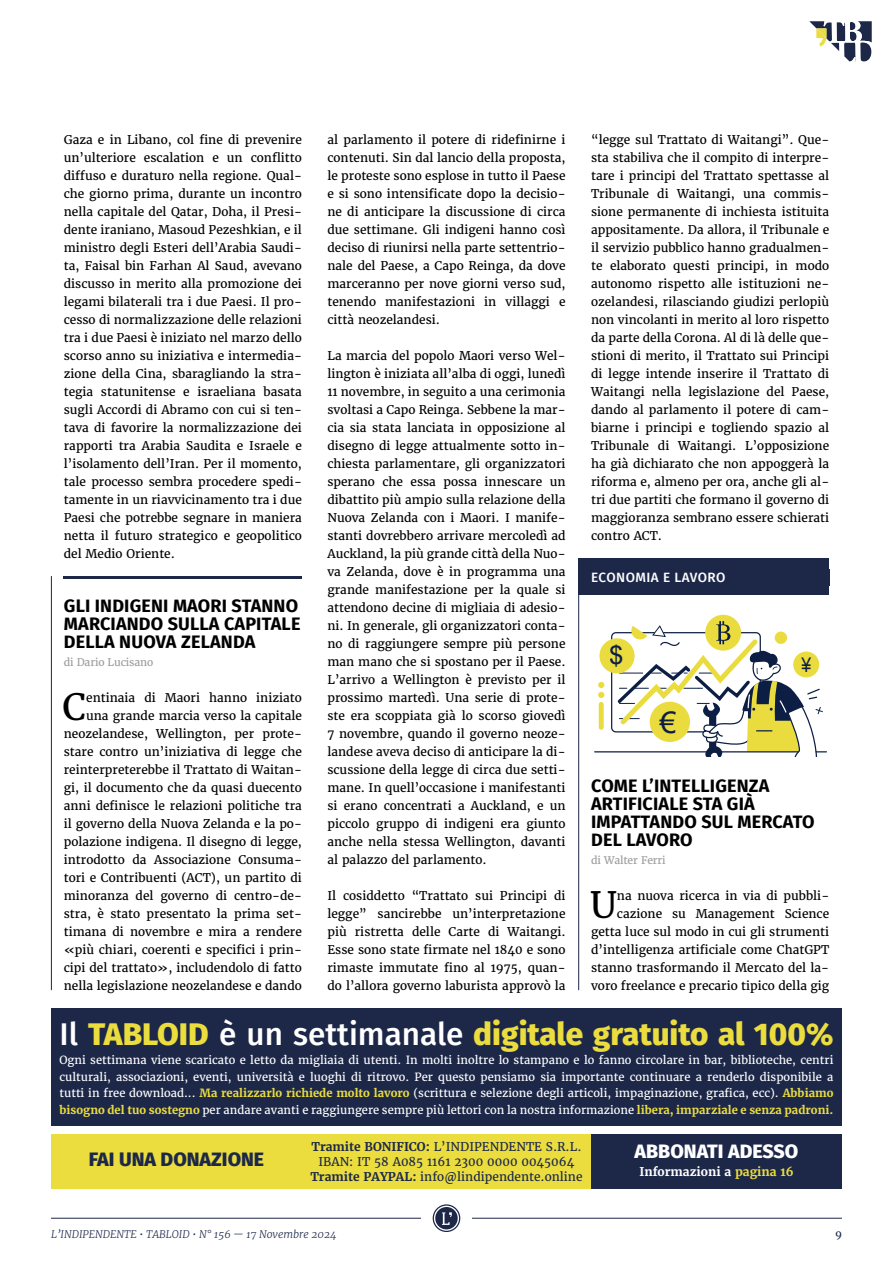
<style>
.page{position:relative;width:893px;height:1263px;background:#fff}
.page>*{position:absolute;margin:0;border:0;box-sizing:border-box;transform-origin:0 0}
.t1{font:36.15px "Merriweather";color:#000}
.t2{font:800 31.5px "Fira Sans";color:#ebdd3e}
.t3{font:29.7px "Arial";color:#0c1e44}
.t4{font:25.95px "Arial";color:#0c1e44}
.t5{font:20.25px "Arial";color:#0c1e44;scale:.87 1}
.t6{font:800 19.5px "Fira Sans";color:#1d2849}
.t7{font:800 19.5px "Fira Sans";color:#fff}
.t8{font:700 18px/18px "Fira Sans";letter-spacing:.01em;color:#000}
.t9{font:500 13.5px "Fira Sans";letter-spacing:.03em;color:#fff}
.t10{font:12px/18px "Merriweather";color:#000;text-align:justify}
.t11{font:12px/15px "Merriweather";color:#1d2849;text-align:center}
.t12{font:700 12px "Merriweather";color:#fff}
.t13{font:11.25px/16.5px "Merriweather";color:#fff;text-align:justify}
.t14{font:italic 300 10.5px "Merriweather";color:#1d2849}
.t15{font:10.5px "Merriweather";letter-spacing:-.015em;color:#9d9d9c}
.t16{font:10.5px "Merriweather";color:#1d2849}
.s1{font-weight:500;color:#fff}
.s2{font-weight:700;color:#ebdd3e}
.s3{font-weight:700}
.s4{color:#ebdd3e}
</style>
<div class="page">
<hr style="left:51px;top:1218px;width:370px;height:1px;background:#1d2849">
<hr style="left:472px;top:1218px;width:370px;height:1px;background:#1d2849">
<svg style="left:433px;top:1204px;width:27px;height:28px"></svg>
<svg style="left:809px;top:21px;width:63px;height:41px"></svg>
<div style="left:51px;top:1008px;width:791px;height:117px;background:#1d2849"></div>
<div style="left:51px;top:1134px;width:251px;height:54px;background:#ebdd3e"></div>
<div style="left:302px;top:1134px;width:289px;height:54px;background:#ebdd3e"></div>
<div style="left:591px;top:1134px;width:251px;height:54px;background:#1d2849"></div>
<hr style="left:51px;top:576px;width:1px;height:414px;background:#1d2849">
<hr style="left:64px;top:576px;width:238px;height:3px;background:#1d2849">
<div style="left:578px;top:558px;width:251px;height:36px;background:#1d2849"></div>
<hr style="left:578px;top:558px;width:1px;height:432px;background:#1d2849">
<div style="left:705px;top:615px;width:36px;height:36px;background:#eadc3e;border-radius:50%"></div>
<div style="left:599px;top:638px;width:36px;height:35px;background:#eadc3e;border-radius:50%"></div>
<svg style="left:598px;top:682px;width:6px;height:16px"></svg>
<hr style="left:595px;top:751px;width:203px;height:1px;background:#0c1e44">
<div style="left:599px;top:704px;width:5px;height:23px;background:#eadc3e"></div>
<svg style="left:615px;top:621px;width:211px;height:135px"></svg>
<p class="t10" style="left:64px;top:131px;width:240px">Gaza e in Libano, col fine di prevenire un’ulteriore escalation e un conflitto diffuso e duraturo nella regione. Qual&shy;che giorno prima, durante un incontro nella capitale del Qatar, Doha, il Presi&shy;dente iraniano, Masoud Pezeshkian, e il ministro degli Esteri dell’Arabia Saudi&shy;ta, Faisal bin Farhan Al Saud, avevano discusso in merito alla promozione dei legami bilaterali tra i due Paesi. Il pro&shy;cesso di normalizzazione delle relazioni tra i due Paesi è iniziato nel marzo dello scorso anno su iniziativa e intermedia&shy;zione della Cina, sbaragliando la stra&shy;tegia statunitense e israeliana basata sugli Accordi di Abramo con cui si ten&shy;tava di favorire la normalizzazione dei rapporti tra Arabia Saudita e Israele e l’isolamento dell’Iran. Per il momento, tale processo sembra procedere spedi&shy;tamente in un riavvicinamento tra i due Paesi che potrebbe segnare in maniera netta il futuro strategico e geopolitico del Medio Oriente.</p>
<h3 class="t8" style="left:64px;top:595px;width:238px">GLI INDIGENI MAORI STANNO<br>MARCIANDO SULLA CAPITALE<br>DELLA NUOVA ZELANDA</h3>
<p class="t15" style="left:64px;top:656px;width:91px">di Dario Lucisano</p>
<h1 class="t1" style="left:63px;top:684px;width:25px">C</h1>
<p class="t10" style="left:64px;top:689px;width:240px;text-align:right">entinaia di Maori hanno iniziato una grande marcia verso la capitale neozelandese, Wellington, per prote&shy;stare contro un’iniziativa di legge che reinterpreterebbe il Trattato di Waitan&shy;gi, il documento che da quasi duecento anni definisce le relazioni politiche tra il governo della Nuova Zelanda e la po&shy;polazione indigena. Il disegno di legge, introdotto da Associazione Consuma&shy;tori e Contribuenti (ACT), un partito di minoranza del governo di centro-de&shy;stra, è stato presentato la prima set&shy;timana di novembre e mira a rendere «più chiari, coerenti e specifici i prin&shy;cipi del trattato», includendolo di fatto nella legislazione neozelandese e dando</p>
<p class="t10" style="left:327px;top:131px;width:240px">al parlamento il potere di ridefinirne i contenuti. Sin dal lancio della proposta, le proteste sono esplose in tutto il Paese e si sono intensificate dopo la decisio&shy;ne di anticipare la discussione di circa due settimane. Gli indigeni hanno così deciso di riunirsi nella parte settentrio&shy;nale del Paese, a Capo Reinga, da dove marceranno per nove giorni verso sud, tenendo manifestazioni in villaggi e città neozelandesi.</p>
<p class="t10" style="left:327px;top:347px;width:240px">La marcia del popolo Maori verso Wel&shy;lington è iniziata all’alba di oggi, lunedì 11 novembre, in seguito a una cerimonia svoltasi a Capo Reinga. Sebbene la mar&shy;cia sia stata lanciata in opposizione al disegno di legge attualmente sotto in&shy;chiesta parlamentare, gli organizzatori sperano che essa possa innescare un dibattito più ampio sulla relazione della Nuova Zelanda con i Maori. I manife&shy;stanti dovrebbero arrivare mercoledì ad Auckland, la più grande città della Nuo&shy;va Zelanda, dove è in programma una grande manifestazione per la quale si attendono decine di migliaia di adesio&shy;ni. In generale, gli organizzatori conta&shy;no di raggiungere sempre più persone man mano che si spostano per il Paese.<br>L’arrivo a Wellington è previsto per il prossimo martedì. Una serie di prote&shy;ste era scoppiata già lo scorso giovedì 7 novembre, quando il governo neoze&shy;landese aveva deciso di anticipare la di&shy;scussione della legge di circa due setti&shy;mane. In quell’occasione i manifestanti si erano concentrati a Auckland, e un piccolo gruppo di indigeni era giunto anche nella stessa Wellington, davanti al palazzo del parlamento.</p>
<p class="t10" style="left:327px;top:887px;width:240px">Il cosiddetto “Trattato sui Principi di legge” sancirebbe un’interpretazione più ristretta delle Carte di Waitangi.<br>Esse sono state firmate nel 1840 e sono rimaste immutate fino al 1975, quan&shy;do l’allora governo laburista approvò la</p>
<p class="t10" style="left:591px;top:131px;width:240px">“legge sul Trattato di Waitangi”. Que&shy;sta stabiliva che il compito di interpre&shy;tare i principi del Trattato spettasse al Tribunale di Waitangi, una commis&shy;sione permanente di inchiesta istituita appositamente. Da allora, il Tribunale e il servizio pubblico hanno gradualmen&shy;te elaborato questi principi, in modo autonomo rispetto alle istituzioni ne&shy;ozelandesi, rilasciando giudizi perlopiù non vincolanti in merito al loro rispetto da parte della Corona. Al di là delle que&shy;stioni di merito, il Trattato sui Principi di legge intende inserire il Trattato di Waitangi nella legislazione del Paese, dando al parlamento il potere di cam&shy;biarne i principi e togliendo spazio al Tribunale di Waitangi. L’opposizione ha già dichiarato che non appoggerà la riforma e, almeno per ora, anche gli al&shy;tri due partiti che formano il governo di maggioranza sembrano essere schierati contro ACT.</p>
<p class="t9" style="left:591px;top:567px;width:136px">ECONOMIA E LAVORO</p>
<h3 class="t4" style="left:610px;top:638px;width:16px">$</h3>
<h3 class="t3" style="left:660px;top:703px;width:18px">€</h3>
<h3 class="t5" style="left:801px;top:651px;width:13px">¥</h3>
<h3 class="t8" style="left:591px;top:775px;width:225px">COME L’INTELLIGENZA<br>ARTIFICIALE STA GIÀ<br>IMPATTANDO SUL MERCATO<br>DEL LAVORO</h3>
<p class="t15" style="left:591px;top:854px;width:76px">di Walter Ferri</p>
<h1 class="t1" style="left:590px;top:882px;width:28px">U</h1>
<p class="t10" style="left:591px;top:887px;width:240px;text-align:right">na nuova ricerca in via di pubbli&shy;cazione su Management Science getta luce sul modo in cui gli strumenti d’intelligenza artificiale come ChatGPT stanno trasformando il Mercato del la&shy;voro freelance e precario tipico della gig</p>
<h2 class="t2" style="left:60px;top:1006px;width:775px"><span class="s1">Il</span> TABLOID <span class="s1">è un settimanale</span> digitale gratuito al 100%</h2>
<p class="t13" style="left:60px;top:1052px;width:775px">Ogni settimana viene scaricato e letto da migliaia di utenti. In molti inoltre lo stampano e lo fanno circolare in bar, biblioteche, centri culturali, associazioni, eventi, università e luoghi di ritrovo. Per questo pensiamo sia importante continuare a renderlo disponibile a tutti in free download... <span class="s2">Ma realizzarlo richiede molto lavoro</span> (scrittura e selezione degli articoli, impaginazione, grafica, ecc). <span class="s2">Abbiamo bisogno del tuo sostegno</span> per andare avanti e raggiungere sempre più lettori con la nostra informazione <span class="s2">libera, imparziale e senza padroni.</span></p>
<h3 class="t6" style="left:89px;top:1142px;width:177px">FAI UNA DONAZIONE</h3>
<p class="t11" style="left:310px;top:1139px;width:274px"><span class="s3">Tramite BONIFICO:</span> L’INDIPENDENTE S.R.L.<br>IBAN: IT 58 A085 1161 2300 0000 0045064<br><span class="s3">Tramite PAYPAL:</span> info@lindipendente.online</p>
<h3 class="t7" style="left:635px;top:1134px;width:165px">ABBONATI ADESSO</h3>
<p class="t12" style="left:639px;top:1164px;width:156px">Informazioni a <span class="s4">pagina 16</span></p>
<p class="t14" style="left:51px;top:1227px;width:287px">L’INDIPENDENTE • TABLOID • N° 156 — 17 Novembre 2024</p>
<p class="t16" style="left:835px;top:1227px;width:8px">9</p>
</div>
